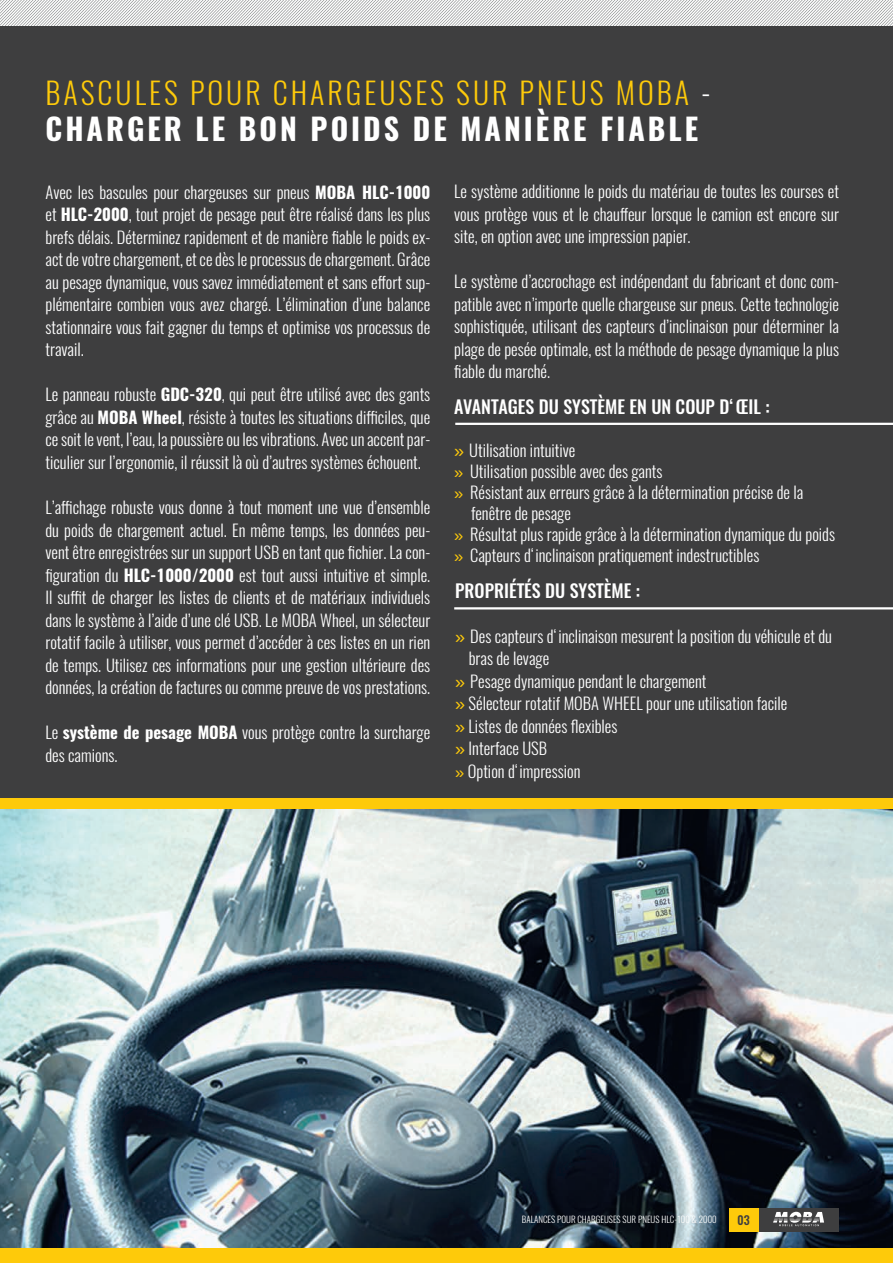
<style>
.page{position:relative;width:893px;height:1263px;background:#fff}
.page>*{position:absolute;margin:0;border:0;box-sizing:border-box;transform-origin:0 0}
.t1{font:300 30px "Oswald";letter-spacing:.1em;color:#feca0a}
.t2{font:700 30px "Oswald";letter-spacing:.1em;color:#fff}
.t3{font:500 18px "Oswald";color:#fff}
.t4{font:300 16.5px/22.5px "Oswald";color:#fff;text-align:justify}
.t5{font:500 12px "Oswald";color:#3e3e3f}
.t6{font:300 9px "Oswald";color:#fff}
.s1{color:#fff}
.s2{font-weight:700}
.s3{font-family:"Arimo";font-weight:400;font-size:18px;color:#feca0a}
.s4{font-family:"Arimo";font-weight:400;color:#feca0a}
</style>
<div class="page">
<img style="left:0;top:810px;width:893px;height:438px">
<img style="left:0;top:25px;width:1px;height:890px">
<div style="left:0;top:25px;width:893px;height:782px;background:#3e3e3f"></div>
<div style="left:0;top:798px;width:893px;height:11px;background:#feca0a"></div>
<hr style="left:455px;top:423px;width:438px;height:2px;background:#fff">
<hr style="left:454px;top:607px;width:439px;height:2px;background:#fff">
<img style="left:0;top:0;width:893px;height:25px">
<div style="left:0;top:1248px;width:893px;height:15px;background:#feca0a"></div>
<div style="left:758px;top:1208px;width:81px;height:23px;background:#3e3e3f"></div>
<svg style="left:773px;top:1212px;width:51px;height:14px"></svg>
<div style="left:729px;top:1208px;width:29px;height:23px;background:#feca0a"></div>
<p class="t1" style="left:45px;top:73px;width:666px">BASCULES POUR CHARGEUSES SUR PNEUS MOBA <span class="s1">-</span></p>
<p class="t2" style="left:45px;top:108px;width:654px">CHARGER LE BON POIDS DE MANIÈRE FIABLE</p>
<p class="t4" style="left:45px;top:181px;width:386px">Avec les bascules pour chargeuses sur pneus <span class="s2">MOBA HLC-1000 </span>et <span class="s2">HLC-2000</span>, tout projet de pesage peut être réalisé dans les plus brefs délais. Déterminez rapidement et de manière fiable le poids ex&shy;act de votre chargement, et ce dès le processus de chargement. Grâce au pesage dynamique, vous savez immédiatement et sans effort sup&shy;plémentaire combien vous avez chargé. L’élimination d’une balance stationnaire vous fait gagner du temps et optimise vos processus de travail.</p>
<p class="t4" style="left:45px;top:384px;width:386px">Le panneau robuste <span class="s2">GDC-320</span>, qui peut être utilisé avec des gants grâce au <span class="s2">MOBA Wheel</span>, résiste à toutes les situations difficiles, que ce soit le vent, l’eau, la poussière ou les vibrations. Avec un accent par&shy;ticulier sur l’ergonomie, il réussit là où d’autres systèmes échouent.</p>
<p class="t4" style="left:45px;top:496px;width:386px">L’affichage robuste vous donne à tout moment une vue d’ensemble du poids de chargement actuel. En même temps, les données peu&shy;vent être enregistrées sur un support USB en tant que fichier. La con&shy;figuration du <span class="s2">HLC-1000/2000</span> est tout aussi intuitive et simple.<br>Il suffit de charger les listes de clients et de matériaux individuels dans le système à l’aide d’une clé USB. Le MOBA Wheel, un sélecteur rotatif facile à utiliser, vous permet d’accéder à ces listes en un rien de temps. Utilisez ces informations pour une gestion ultérieure des données, la création de factures ou comme preuve de vos prestations.</p>
<p class="t4" style="left:45px;top:721px;width:386px">Le <span class="s2">système de pesage MOBA</span> vous protège contre la surcharge des camions.</p>
<p class="t4" style="left:454px;top:180px;width:386px">Le système additionne le poids du matériau de toutes les courses et vous protège vous et le chauffeur lorsque le camion est encore sur site, en option avec une impression papier.</p>
<p class="t4" style="left:454px;top:270px;width:386px">Le système d’accrochage est indépendant du fabricant et donc com&shy;patible avec n’importe quelle chargeuse sur pneus. Cette technologie sophistiquée, utilisant des capteurs d’inclinaison pour déterminer la plage de pesée optimale, est la méthode de pesage dynamique la plus fiable du marché.</p>
<p class="t3" style="left:454px;top:394px;width:317px">AVANTAGES DU SYSTÈME EN UN COUP D‘ŒIL :</p>
<p class="t4" style="left:454px;top:439px;width:123px"><span class="s3">»</span> Utilisation intuitive</p>
<p class="t4" style="left:454px;top:460px;width:210px"><span class="s4">»</span> Utilisation possible avec des gants</p>
<p class="t4" style="left:454px;top:481px;width:350px"><span class="s4">»</span> Résistant aux erreurs grâce à la détermination précise de la</p>
<p class="t4" style="left:471px;top:502px;width:101px">fenêtre de pesage</p>
<p class="t4" style="left:454px;top:523px;width:382px"><span class="s4">»</span> Résultat plus rapide grâce à la détermination dynamique du poids</p>
<p class="t4" style="left:454px;top:544px;width:307px"><span class="s4">»</span> Capteurs d‘inclinaison pratiquement indestructibles</p>
<p class="t3" style="left:455px;top:578px;width:186px">PROPRIÉTÉS DU SYSTÈME :</p>
<p class="t4" style="left:455px;top:625px;width:378px"><span class="s3">»</span> Des capteurs d‘inclinaison mesurent la position du véhicule et du</p>
<p class="t4" style="left:455px;top:647px;width:334px;text-align:left;text-indent:13px">bras de levage<br><span class="s3">»</span> Pesage dynamique pendant le chargement<br><span class="s3">»</span> Sélecteur rotatif MOBA WHEEL pour une utilisation facile <span class="s3">»</span> Listes de données flexibles<br><span class="s3">»</span> Interface USB<br><span class="s4">»</span> Option d‘impression</p>
<p class="t6" style="left:522px;top:1213px;width:196px">BALANCES POUR CHARGEUSES SUR PNEUS HLC-100 &amp; 2000</p>
<p class="t5" style="left:738px;top:1211px;width:14px">03</p>
</div>
